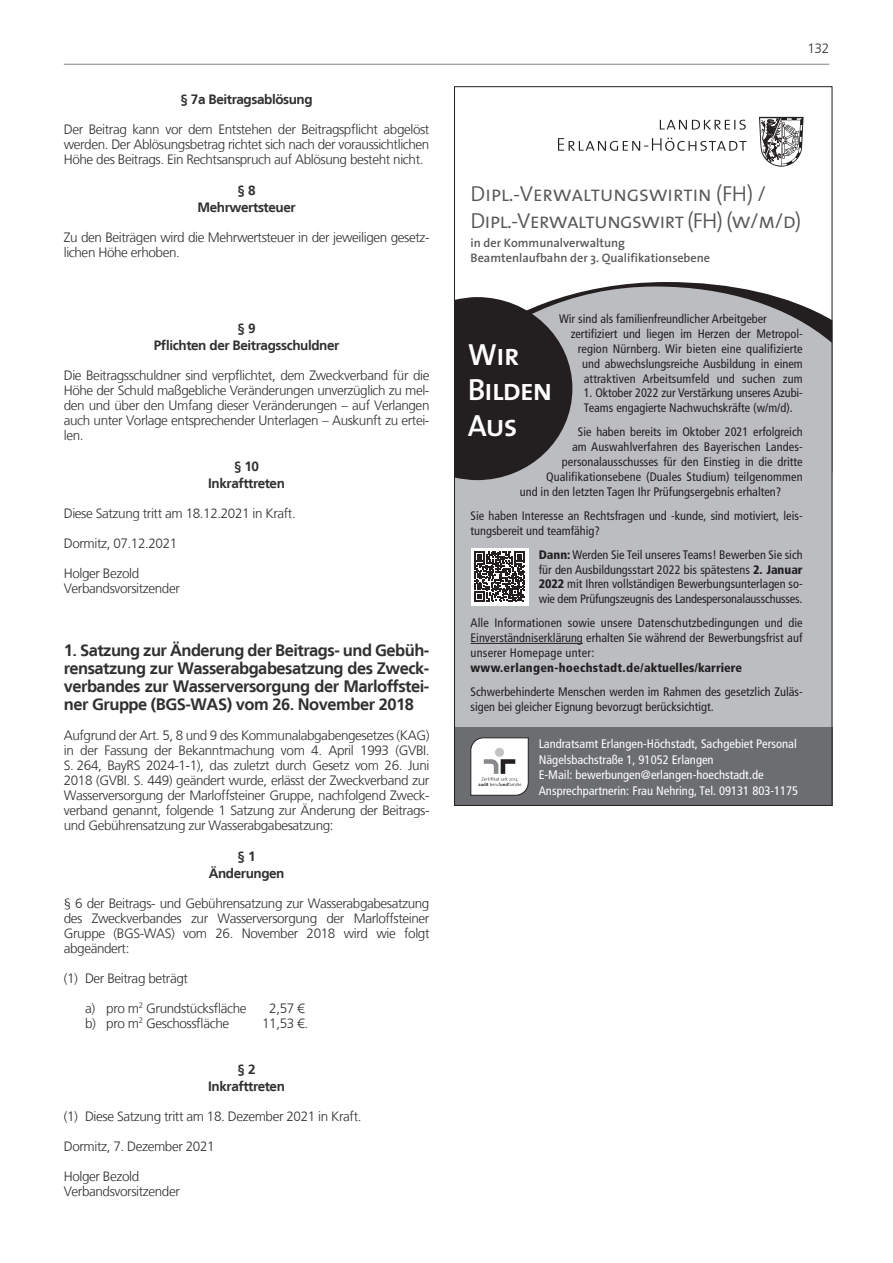
<style>
.page{position:relative;width:893px;height:1263px;background:#fff}
.page>*{position:absolute;margin:0;border:0;box-sizing:border-box;transform-origin:0 0}
.t1{font:30.75px/35.5px "The Sans Semi Bold Caps";letter-spacing:-.04em;color:#fff}
.t2{font:21.75px/27.3px "The Sans Semi Light Caps";letter-spacing:-.02em;color:#57585a}
.t3{font:700 16.5px/18px "Frutiger LT";letter-spacing:-.03em;color:#312f30;text-align:justify}
.t4{font:300 13.5px/15px "Frutiger LT";letter-spacing:-.03em;color:#312f30;text-align:justify}
.t5{font:700 13.5px/16.5px "Frutiger LT";letter-spacing:-.03em;color:#312f30;text-align:center}
.t6{font:condensed 12.3px/14.9px "Frutiger";color:#231f20}
.t7{font:condensed 12.3px/15.9px "Frutiger";color:#fff}
.t8{font:600 12.3px/14.9px "The Sans";color:#57585a}
.t9{font:900 condensed 12.3px "Frutiger";letter-spacing:.02em;color:#231f20}
.s1{font-weight:900}
</style>
<div class="page">
<hr style="left:64px;top:64px;width:765px;height:1px;background:#808285">
<svg style="left:612px;top:282px;width:114px;height:4px"></svg>
<div style="left:456px;top:286px;width:374px;height:441px;background:#bcbdc0"></div>
<div style="left:454px;top:727px;width:378px;height:79px;background:#6c6d70"></div>
<hr style="left:471px;top:643px;width:112px;height:1px;background:#231f20">
<svg style="left:471px;top:738px;width:57px;height:57px;background:#e5e5e5"></svg>
<svg style="left:558px;top:138px;width:188px;height:13px"></svg>
<svg style="left:660px;top:120px;width:86px;height:10px"></svg>
<svg style="left:759px;top:117px;width:45px;height:50px"></svg>
<svg style="left:454px;top:297px;width:118px;height:183px;background:#3d3a3b"></svg>
<div style="left:471px;top:548px;width:57px;height:58px;background:#fff"></div>
<svg style="left:474px;top:551px;width:51px;height:51px"></svg>
<p class="t5" style="left:181px;top:91px;width:134px">§ 7a Beitragsablösung</p>
<p class="t4" style="left:64px;top:122px;width:367px">Der Beitrag kann vor dem Entstehen der Beitragspflicht abgelöst werden. Der Ablösungsbetrag richtet sich nach der voraussichtlichen Höhe des Beitrags. Ein Rechtsanspruch auf Ablösung besteht nicht.</p>
<p class="t5" style="left:197px;top:182px;width:100px">§ 8<br>Mehrwertsteuer</p>
<p class="t4" style="left:64px;top:230px;width:367px">Zu den Beiträgen wird die Mehrwertsteuer in der jeweiligen gesetz&shy;lichen Höhe erhoben.</p>
<p class="t5" style="left:154px;top:320px;width:187px">§ 9<br>Pflichten der Beitragsschuldner</p>
<p class="t4" style="left:64px;top:368px;width:367px">Die Beitragsschuldner sind verpflichtet, dem Zweckverband für die Höhe der Schuld maßgebliche Veränderungen unverzüglich zu mel&shy;den und über den Umfang dieser Veränderungen – auf Verlangen auch unter Vorlage entsprechender Unterlagen – Auskunft zu ertei&shy;len.</p>
<p class="t5" style="left:208px;top:458px;width:78px">§ 10<br>Inkrafttreten</p>
<p class="t4" style="left:64px;top:506px;width:234px">Diese Satzung tritt am 18.12.2021 in Kraft.</p>
<p class="t4" style="left:64px;top:536px;width:115px">Dormitz, 07.12.2021</p>
<p class="t4" style="left:64px;top:566px;width:118px">Holger Bezold<br>Verbandsvorsitzender</p>
<p class="t3" style="left:64px;top:641px;width:367px">1. Satzung zur Änderung der Beitrags- und Gebüh&shy;rensatzung zur Wasserabgabesatzung des Zweck&shy;verbandes zur Wasserversorgung der Marloffstei&shy;ner Gruppe (BGS-WAS) vom 26. November 2018</p>
<p class="t4" style="left:64px;top:728px;width:367px">Aufgrund der Art. 5, 8 und 9 des Kommunalabgabengesetzes (KAG) in der Fassung der Bekanntmachung vom 4. April 1993 (GVBI.<br>S. 264, BayRS 2024-1-1), das zuletzt durch Gesetz vom 26. Juni 2018 (GVBI. S. 449) geändert wurde, erlässt der Zweckverband zur Wasserversorgung der Marloffsteiner Gruppe, nachfolgend Zweck&shy;verband genannt, folgende 1 Satzung zur Änderung der Beitrags&shy;und Gebührensatzung zur Wasserabgabesatzung:</p>
<p class="t5" style="left:209px;top:848px;width:77px">§ 1<br>Änderungen</p>
<p class="t4" style="left:64px;top:896px;width:367px">§ 6 der Beitrags- und Gebührensatzung zur Wasserabgabesatzung des Zweckverbandes zur Wasserversorgung der Marloffsteiner Gruppe (BGS-WAS) vom 26. November 2018 wird wie folgt abgeändert:</p>
<p class="t4" style="left:64px;top:971px;width:126px">(1) Der Beitrag beträgt</p>
<p class="t4" style="left:85px;top:1001px;width:163px">a) pro m<sup>2</sup> Grundstücksfläche</p>
<p class="t4" style="left:269px;top:1001px;width:37px">2,57 €</p>
<p class="t4" style="left:85px;top:1016px;width:146px">b) pro m<sup>2</sup> Geschossfläche</p>
<p class="t4" style="left:262px;top:1016px;width:47px">11,53 €.</p>
<p class="t5" style="left:208px;top:1061px;width:78px">§ 2<br>Inkrafttreten</p>
<p class="t4" style="left:64px;top:1109px;width:299px">(1) Diese Satzung tritt am 18. Dezember 2021 in Kraft.</p>
<p class="t4" style="left:64px;top:1139px;width:152px">Dormitz, 7. Dezember 2021</p>
<p class="t4" style="left:64px;top:1169px;width:118px">Holger Bezold<br>Verbandsvorsitzender</p>
<p class="t4" style="left:807px;top:41px;width:23px">132</p>
<h2 class="t2" style="left:471px;top:179px;width:332px">Dipl.-Verwaltungswirtin (FH) /<br>Dipl.-Verwaltungswirt (FH) (w/m/d)</h2>
<p class="t8" style="left:471px;top:235px;width:241px">in der Kommunalverwaltung<br>Beamtenlaufbahn der 3. Qualifikationsebene</p>
<p class="t6" style="left:559px;top:312px;width:209px">Wir sind als familienfreundlicher Arbeitgeber</p>
<p class="t6" style="left:571px;top:327px;width:234px">zertifiziert und liegen im Herzen der Metropol-</p>
<p class="t6" style="left:578px;top:341px;width:226px">region Nürnberg. Wir bieten eine qualifizierte</p>
<p class="t6" style="left:582px;top:356px;width:222px">und abwechslungsreiche Ausbildung in einem</p>
<p class="t6" style="left:584px;top:371px;width:221px">attraktiven Arbeitsumfeld und suchen zum</p>
<p class="t6" style="left:584px;top:386px;width:221px">1. Oktober 2022 zur Verstärkung unseres Azubi-<br>Teams engagierte Nachwuchskräfte (w/m/d).</p>
<p class="t6" style="left:578px;top:425px;width:226px">Sie haben bereits im Oktober 2021 erfolgreich</p>
<p class="t6" style="left:572px;top:439px;width:232px">am Auswahlverfahren des Bayerischen Landes-</p>
<p class="t6" style="left:562px;top:454px;width:242px">personalausschusses für den Einstieg in die dritte</p>
<p class="t6" style="left:546px;top:469px;width:258px">Qualifikationsebene (Duales Studium) teilgenommen</p>
<p class="t6" style="left:520px;top:484px;width:263px">und in den letzten Tagen Ihr Prüfungsergebnis erhalten?</p>
<p class="t6" style="left:471px;top:508px;width:334px">Sie haben Interesse an Rechtsfragen und -kunde, sind motiviert, leis&shy;tungsbereit und teamfähig?</p>
<p class="t6" style="left:539px;top:547px;width:265px;text-align:justify"><span class="s1">Dann:</span> Werden Sie Teil unseres Teams! Bewerben Sie sich für den Ausbildungsstart 2022 bis spätestens <span class="s1">2. Januar 2022</span> mit Ihren vollständigen Bewerbungsunterlagen so&shy;wie dem Prüfungszeugnis des Landespersonalausschusses.</p>
<p class="t6" style="left:471px;top:616px;width:334px;text-align:justify">Alle Informationen sowie unsere Datenschutzbedingungen und die Einverständniserklärung erhalten Sie während der Bewerbungsfrist auf unserer Homepage unter:</p>
<p class="t9" style="left:471px;top:660px;width:273px">www.erlangen-hoechstadt.de/aktuelles/karriere</p>
<p class="t6" style="left:471px;top:684px;width:334px">Schwerbehinderte Menschen werden im Rahmen des gesetzlich Zuläs&shy;sigen bei gleicher Eignung bevorzugt berücksichtigt.</p>
<h1 class="t1" style="left:468px;top:336px;width:86px">Wir<br>Bilden<br>Aus</h1>
<p class="t7" style="left:539px;top:735px;width:261px">Landratsamt Erlangen-Höchstadt, Sachgebiet Personal Nägelsbachstraße 1, 91052 Erlangen<br>E-Mail: bewerbungen@erlangen-hoechstadt.de Ansprechpartnerin: Frau Nehring, Tel. 09131 803-1175</p>
</div>
